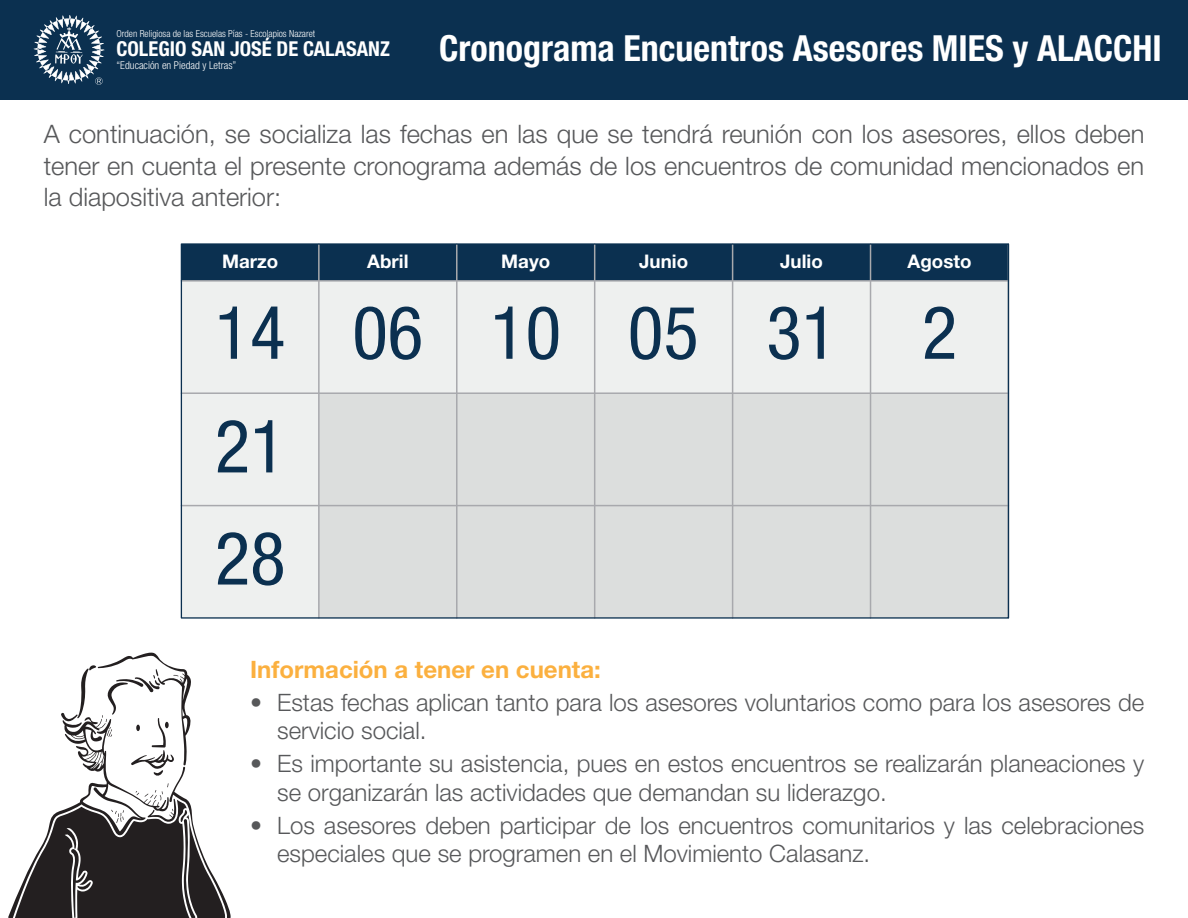
<style>
.page{position:relative;width:1188px;height:918px;background:#fff}
.page>*{position:absolute;margin:0;border:0;box-sizing:border-box;transform-origin:0 0}
.t1{font:condensed 73.8px/113.7px "Helvetica Neue LT Std";color:#0b3050}
.t2{font:700 condensed 36px "Helvetica Neue LT Std";color:#fff}
.t3{font:300 25.5px/31.5px "Helvetica Neue LT Std";color:#57585a;text-align:justify}
.t4{font:300 24px/28.5px "Helvetica Neue LT Std";color:#57585a}
.t5{font:700 24px "Helvetica Neue LT Std";color:#fbb03f}
.t6{font:700 condensed 20.55px "Helvetica Neue LT Std";color:#fff}
.t7{font:700 18.75px "Helvetica Neue LT Std";color:#fff}
.t8{font:300 condensed 10.8px "Helvetica Neue LT Std";color:#fff}
.t9{font:300 condensed 9.75px "Helvetica Neue LT Std";color:#fff}
</style>
<div class="page">
<div style="left:319px;top:506px;width:138px;height:112px;background:#dcdedd"></div>
<div style="left:871px;top:244px;width:137px;height:37px;background:#0b3050"></div>
<div style="left:871px;top:281px;width:137px;height:112px;background:#eef0ef"></div>
<div style="left:871px;top:393px;width:137px;height:113px;background:#dcdedd"></div>
<div style="left:319px;top:393px;width:138px;height:113px;background:#dcdedd"></div>
<div style="left:871px;top:506px;width:137px;height:112px;background:#dcdedd"></div>
<div style="left:595px;top:506px;width:138px;height:112px;background:#dcdedd"></div>
<div style="left:733px;top:506px;width:138px;height:112px;background:#dcdedd"></div>
<div style="left:457px;top:506px;width:138px;height:112px;background:#dcdedd"></div>
<div style="left:457px;top:393px;width:138px;height:113px;background:#dcdedd"></div>
<div style="left:595px;top:393px;width:138px;height:113px;background:#dcdedd"></div>
<div style="left:457px;top:281px;width:138px;height:112px;background:#eef0ef"></div>
<div style="left:733px;top:393px;width:138px;height:113px;background:#dcdedd"></div>
<div style="left:319px;top:281px;width:138px;height:112px;background:#eef0ef"></div>
<div style="left:595px;top:281px;width:138px;height:112px;background:#eef0ef"></div>
<div style="left:733px;top:281px;width:138px;height:112px;background:#eef0ef"></div>
<div style="left:181px;top:281px;width:138px;height:112px;background:#eef0ef"></div>
<div style="left:733px;top:244px;width:138px;height:37px;background:#0b3050"></div>
<div style="left:181px;top:244px;width:138px;height:37px;background:#0b3050"></div>
<div style="left:319px;top:244px;width:138px;height:37px;background:#0b3050"></div>
<div style="left:595px;top:244px;width:138px;height:37px;background:#0b3050"></div>
<div style="left:457px;top:244px;width:138px;height:37px;background:#0b3050"></div>
<div style="left:181px;top:393px;width:138px;height:113px;background:#eef0ef"></div>
<div style="left:181px;top:506px;width:138px;height:112px;background:#eef0ef"></div>
<hr style="left:318px;top:244px;width:2px;height:374px;background:#a8a9ad">
<hr style="left:181px;top:392px;width:827px;height:2px;background:#a8a9ad">
<hr style="left:181px;top:280px;width:827px;height:2px;background:#a8a9ad">
<hr style="left:181px;top:505px;width:827px;height:1px;background:#a8a9ad">
<hr style="left:456px;top:244px;width:2px;height:374px;background:#a8a9ad">
<hr style="left:594px;top:244px;width:1px;height:374px;background:#a8a9ad">
<hr style="left:732px;top:244px;width:1px;height:374px;background:#a8a9ad">
<hr style="left:870px;top:244px;width:1px;height:374px;background:#a8a9ad">
<svg style="left:8px;top:506px;width:230px;height:412px"></svg>
<div style="left:0;top:0;width:1188px;height:100px;background:#0b3050"></div>
<svg style="left:34px;top:15px;width:70px;height:70px"></svg>
<p class="t9" style="left:117px;top:28px;width:200px">Orden Religiosa de las Escuelas Pías - Escolapios Nazaret</p>
<p class="t6" style="left:117px;top:36px;width:275px">COLEGIO SAN JOSÉ DE CALASANZ</p>
<p class="t8" style="left:117px;top:59px;width:121px">“Educación en Piedad y Letras”</p>
<h2 class="t2" style="left:439px;top:26px;width:724px">Cronograma Encuentros Asesores MIES y ALACCHI</h2>
<p class="t3" style="left:44px;top:118px;width:1102px">A continuación, se socializa las fechas en las que se tendrá reunión con los asesores, ellos deben tener en cuenta el presente cronograma además de los encuentros de comunidad mencionados en la diapositiva anterior:</p>
<p class="t7" style="left:222px;top:250px;width:58px">Marzo</p>
<p class="t7" style="left:367px;top:250px;width:43px">Abril</p>
<p class="t7" style="left:501px;top:250px;width:50px">Mayo</p>
<p class="t7" style="left:639px;top:250px;width:50px">Junio</p>
<p class="t7" style="left:780px;top:250px;width:44px">Julio</p>
<p class="t7" style="left:908px;top:250px;width:65px">Agosto</p>
<h1 class="t1" style="left:215px;top:275px;width:72px">14<br>21</h1>
<h1 class="t1" style="left:352px;top:275px;width:606px">06 10 05 31 2</h1>
<h1 class="t1" style="left:215px;top:501px;width:72px">28</h1>
<p class="t5" style="left:250px;top:655px;width:352px">Información a tener en cuenta:</p>
<p class="t4" style="left:277px;top:688px;width:869px;text-indent:-27px">• Estas fechas aplican tanto para los asesores voluntarios como para los asesores de servicio social.</p>
<p class="t4" style="left:277px;top:749px;width:869px;text-indent:-27px">• Es importante su asistencia, pues en estos encuentros se realizarán planeaciones y se organizarán las actividades que demandan su liderazgo.</p>
<p class="t4" style="left:277px;top:811px;width:869px;text-indent:-27px">• Los asesores deben participar de los encuentros comunitarios y las celebraciones especiales que se programen en el Movimiento Calasanz.</p>
</div>
